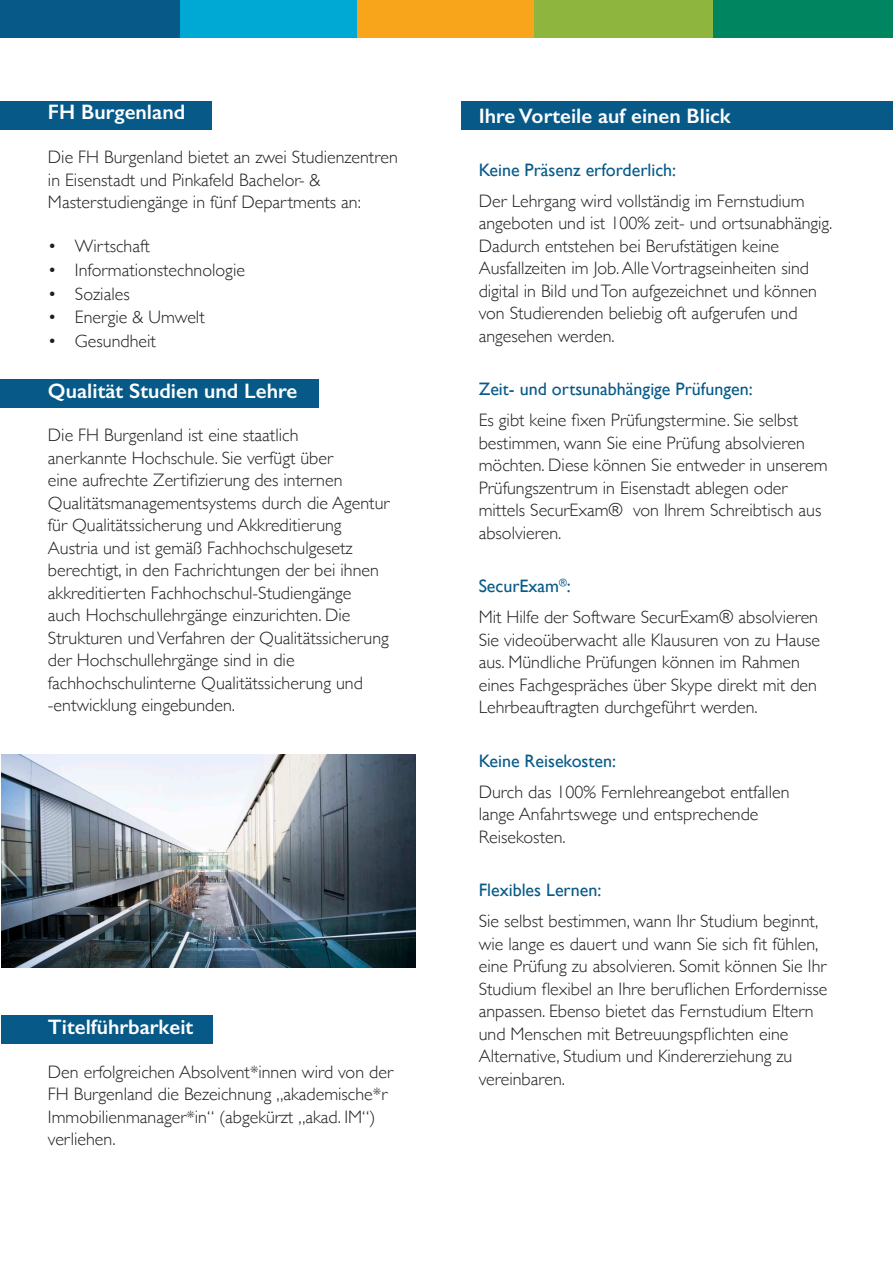
<style>
.page{position:relative;width:893px;height:1263px;background:#fff}
.page>*{position:absolute;margin:0;border:0;box-sizing:border-box;transform-origin:0 0}
.Überschrift{font:600 21px "Gill Sans";color:#fff}
.Fließtext{font:300 18px/22.5px "Gill Sans";color:#231f20}
.Überschrift_2{font:18px "Gill Sans";color:#075a88}
</style>
<div class="page">
<div style="left:713px;top:0;width:180px;height:37px;background:#008561"></div>
<div style="left:357px;top:0;width:178px;height:37px;background:#f9a51b"></div>
<div style="left:535px;top:0;width:178px;height:37px;background:#8eb63e"></div>
<div style="left:179px;top:0;width:178px;height:37px;background:#00a9d4"></div>
<div style="left:0;top:0;width:179px;height:37px;background:#075a88"></div>
<div style="left:0;top:102px;width:212px;height:28px;background:#075a88"></div>
<div style="left:461px;top:102px;width:432px;height:28px;background:#075a88"></div>
<div style="left:0;top:379px;width:319px;height:28px;background:#075a88"></div>
<div style="left:1px;top:1015px;width:211px;height:28px;background:#075a88"></div>
<img style="left:1px;top:755px;width:414px;height:212px">
<p class="Überschrift" style="left:48px;top:99px;width:139px">FH Burgenland</p>
<p class="Fließtext" style="left:48px;top:145px;width:351px">Die FH Burgenland bietet an zwei Studienzentren in Eisenstadt und Pinkafeld Bachelor- &amp;<br>Masterstudiengänge in fünf Departments an:</p>
<p class="Fließtext" style="left:48px;top:234px;width:103px">• Wirtschaft</p>
<p class="Fließtext" style="left:48px;top:258px;width:199px">• Informationstechnologie</p>
<p class="Fließtext" style="left:48px;top:282px;width:83px">• Soziales</p>
<p class="Fließtext" style="left:48px;top:305px;width:158px">• Energie &amp; Umwelt</p>
<p class="Fließtext" style="left:48px;top:329px;width:110px">• Gesundheit</p>
<p class="Überschrift" style="left:48px;top:378px;width:251px">Qualität Studien und Lehre</p>
<p class="Fließtext" style="left:48px;top:423px;width:343px">Die FH Burgenland ist eine staatlich<br>anerkannte Hochschule. Sie verfügt über<br>eine aufrechte Zertifizierung des internen Qualitätsmanagementsystems durch die Agentur für Qualitätssicherung und Akkreditierung Austria und ist gemäß Fachhochschulgesetz berechtigt, in den Fachrichtungen der bei ihnen akkreditierten Fachhochschul-Studiengänge<br>auch Hochschullehrgänge einzurichten. Die Strukturen und Verfahren der Qualitätssicherung der Hochschullehrgänge sind in die fachhochschulinterne Qualitätssicherung und -entwicklung eingebunden.</p>
<p class="Überschrift" style="left:48px;top:1014px;width:147px">Titelführbarkeit</p>
<p class="Fließtext" style="left:48px;top:1060px;width:347px">Den erfolgreichen Absolvent*innen wird von der FH Burgenland die Bezeichnung „akademische*r Immobilienmanager*in“ (abgekürzt „akad. IM“) verliehen.</p>
<p class="Überschrift" style="left:479px;top:104px;width:254px">Ihre Vorteile auf einen Blick</p>
<p class="Überschrift_2" style="left:479px;top:159px;width:199px">Keine Präsenz erforderlich:</p>
<p class="Fließtext" style="left:479px;top:189px;width:355px">Der Lehrgang wird vollständig im Fernstudium angeboten und ist 100% zeit- und ortsunabhängig.<br>Dadurch entstehen bei Berufstätigen keine Ausfallzeiten im Job. Alle Vortragseinheiten sind digital in Bild und Ton aufgezeichnet und können von Studierenden beliebig oft aufgerufen und angesehen werden.</p>
<p class="Überschrift_2" style="left:479px;top:379px;width:275px">Zeit- und ortsunabhängige Prüfungen:</p>
<p class="Fließtext" style="left:479px;top:408px;width:351px">Es gibt keine fixen Prüfungstermine. Sie selbst bestimmen, wann Sie eine Prüfung absolvieren möchten. Diese können Sie entweder in unserem Prüfungszentrum in Eisenstadt ablegen oder mittels SecurExam® von Ihrem Schreibtisch aus absolvieren.</p>
<p class="Überschrift_2" style="left:479px;top:576px;width:94px">SecurExam<sup>®</sup>:</p>
<p class="Fließtext" style="left:479px;top:605px;width:343px">Mit Hilfe der Software SecurExam® absolvieren Sie videoüberwacht alle Klausuren von zu Hause aus. Mündliche Prüfungen können im Rahmen eines Fachgespräches über Skype direkt mit den Lehrbeauftragten durchgeführt werden.</p>
<p class="Überschrift_2" style="left:479px;top:750px;width:139px">Keine Reisekosten:</p>
<p class="Fließtext" style="left:479px;top:780px;width:312px">Durch das 100% Fernlehreangebot entfallen lange Anfahrtswege und entsprechende<br>Reisekosten.</p>
<p class="Überschrift_2" style="left:479px;top:880px;width:124px">Flexibles Lernen:</p>
<p class="Fließtext" style="left:479px;top:909px;width:350px">Sie selbst bestimmen, wann Ihr Studium beginnt, wie lange es dauert und wann Sie sich fit fühlen, eine Prüfung zu absolvieren. Somit können Sie Ihr Studium flexibel an Ihre beruflichen Erfordernisse anpassen. Ebenso bietet das Fernstudium Eltern und Menschen mit Betreuungspflichten eine Alternative, Studium und Kindererziehung zu vereinbaren.</p>
</div>
